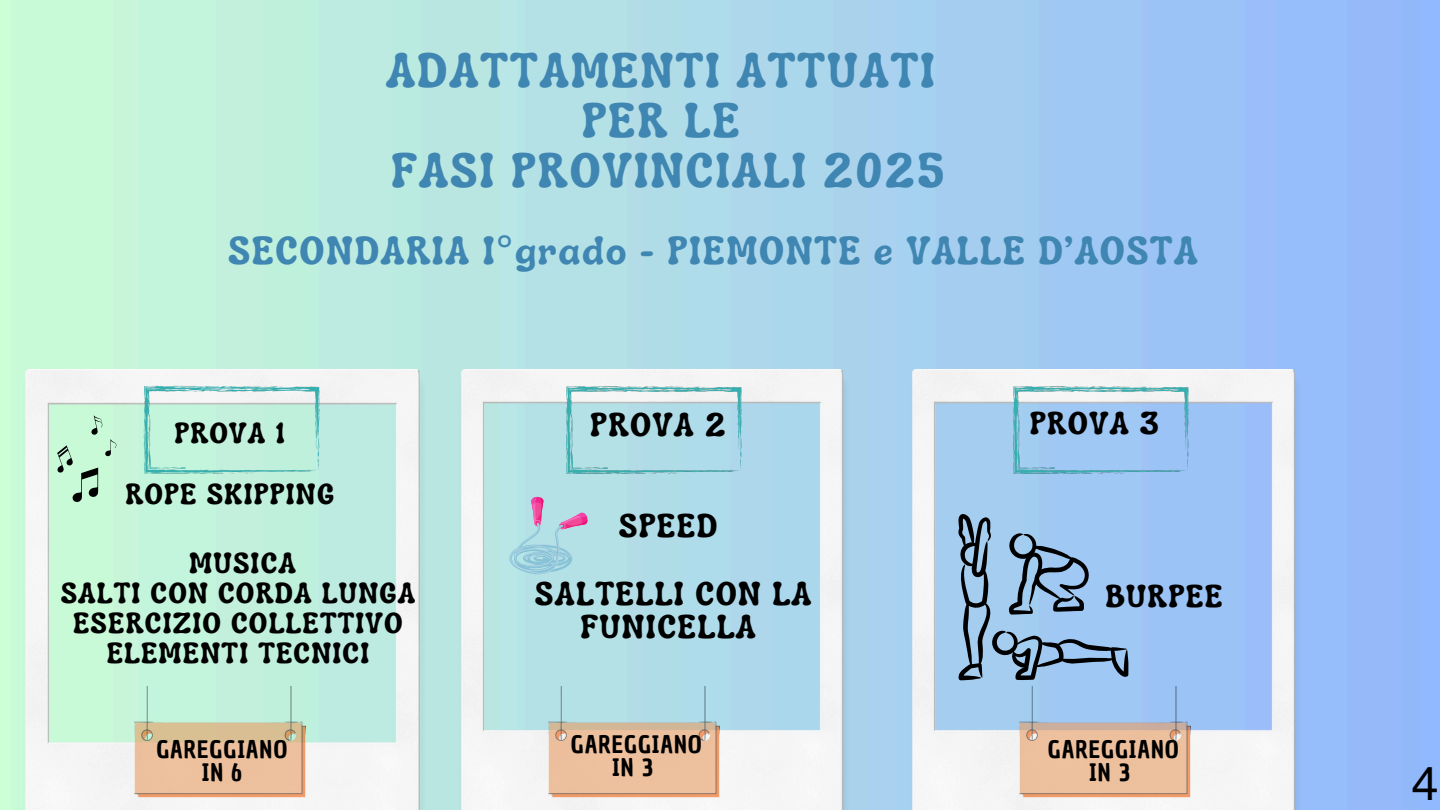
<style>
.page{position:relative;width:1440px;height:810px;background:#fff}
.page>*{position:absolute;margin:0;border:0;box-sizing:border-box;transform-origin:0 0}
.t1{font:700 49.2px/50.2px "Luckybones";letter-spacing:.04em;color:#3f86b2;text-align:center}
.t2{font:43px "Open Sauce One";color:#000}
.t3{font:700 39.8px "Luckybones";letter-spacing:.04em;color:#3f86b2}
.t4{font:700 33.5px/33.8px "Luckybones";letter-spacing:.04em;color:#000;text-align:center}
.t5{font:700 32.1px "Luckybones";letter-spacing:.04em;color:#000}
.t6{font:700 29.5px/30px "Luckybones";letter-spacing:.04em;color:#000;text-align:center}
.t7{font:23.5px/23.2px "Chau Philomene One";letter-spacing:.04em;color:#000;text-align:center}
.s1{font-family:"Noto Sans";font-weight:400}
</style>
<div class="page">
<img style="left:16px;top:364px;width:416px;height:446px">
<img style="left:452px;top:364px;width:404px;height:446px">
<img style="left:903px;top:364px;width:404px;height:446px">
<svg style="left:57px;top:416px;width:59px;height:87px;background:#b5e2c2"></svg>
<svg style="left:509px;top:497px;width:79px;height:79px;background:#b2cfdd"></svg>
<svg style="left:958px;top:511px;width:170px;height:169px;background:#83a4c5"></svg>
<p class="t1" style="left:386px;top:43px;width:560px">ADATTAMENTI ATTUATI<br>PER LE<br>FASI PROVINCIALI 2025</p>
<h1 class="t3" style="left:228px;top:225px;width:971px">SECONDARIA I<span class="s1">°</span>grado - PIEMONTE e VALLE D’AOSTA</h1>
<p class="t6" style="left:125px;top:402px;width:210px;line-height:60.8px">PROVA 1<br>ROPE SKIPPING</p>
<h2 class="t6" style="left:61px;top:547px;width:356px">MUSICA<br>SALTI CON CORDA LUNGA<br>ESERCIZIO COLLETTIVO<br>ELEMENTI TECNICI</h2>
<p class="t4" style="left:590px;top:407px;width:137px">PROVA 2</p>
<p class="t4" style="left:619px;top:508px;width:100px">SPEED</p>
<h4 class="t5" style="left:1030px;top:402px;width:131px">PROVA 3</h4>
<p class="t4" style="left:535px;top:575px;width:278px">SALTELLI CON LA<br>FUNICELLA</p>
<h4 class="t5" style="left:1105px;top:575px;width:118px">BURPEE</h4>
<p class="t7" style="left:156px;top:738px;width:133px">GAREGGIANO<br>IN 6</p>
<p class="t7" style="left:571px;top:733px;width:133px">GAREGGIANO<br>IN 3</p>
<p class="t7" style="left:1048px;top:738px;width:133px">GAREGGIANO<br>IN 3</p>
<h3 class="t2" style="left:1411px;top:757px;width:30px">4</h3>
</div>
